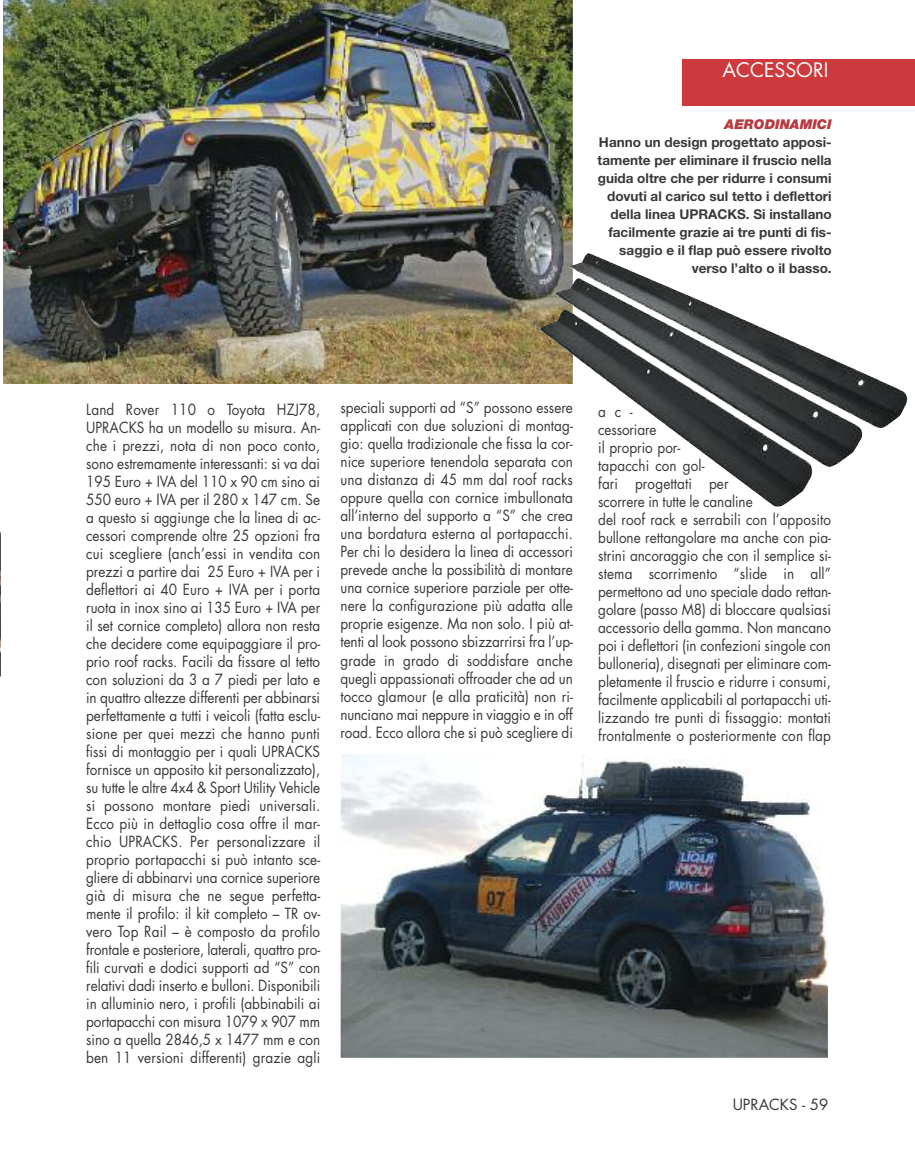
<style>
.page{position:relative;width:915px;height:1170px;background:#fff}
.page>*{position:absolute;margin:0;border:0;box-sizing:border-box;transform-origin:0 0}
.t1{font:19.5px "Futura Std";color:#fff}
.t2{font:15px/18px "Futura Std";color:#39383a;text-align:justify;scale:.9 1}
.t3{font:15px "Futura Std";color:#39383a}
.t4{font:700 13.5px/18px "Helvetica Neue";color:#39383a;text-align:right}
.t5{font:italic 900 13.5px "Helvetica Neue";color:#b63a3f}
</style>
<div class="page">
<img style="left:0;top:532px;width:1px;height:144px">
<img style="left:3px;top:0;width:570px;height:384px">
<div style="left:682px;top:59px;width:232px;height:47px;background:#cc3a3d"></div>
<img style="left:341px;top:755px;width:485px;height:301px">
<div style="left:337px;top:751px;width:493px;height:309px;border:3px solid #fff"></div>
<img style="left:539px;top:253px;width:368px;height:254px">
<h1 class="t1" style="left:722px;top:61px;width:107px">ACCESSORI</h1>
<p class="t5" style="left:724px;top:119px;width:108px">AERODINAMICI</p>
<p class="t4" style="left:597px;top:134px;width:235px">Hanno un design progettato apposi&shy;tamente per eliminare il fruscio nella guida oltre che per ridurre i consumi dovuti al carico sul tetto i deflettori della linea UPRACKS. Si installano facilmente grazie ai tre punti di fis&shy;saggio e il flap può essere rivolto verso l’alto o il basso.</p>
<p class="t2" style="left:86px;top:401px;width:261px">Land Rover 110 o Toyota HZJ78, UPRACKS ha un modello su misura. An&shy;che i prezzi, nota di non poco conto, sono estremamente interessanti: si va dai 195 Euro + IVA del 110 x 90 cm sino ai 550 euro + IVA per il 280 x 147 cm. Se a questo si aggiunge che la linea di ac&shy;cessori comprende oltre 25 opzioni fra cui scegliere (anch’essi in vendita con prezzi a partire dai 25 Euro + IVA per i deflettori ai 40 Euro + IVA per i porta ruota in inox sino ai 135 Euro + IVA per il set cornice completo) allora non resta che decidere come equipaggiare il pro&shy;prio roof racks. Facili da fissare al tetto con soluzioni da 3 a 7 piedi per lato e in quattro altezze differenti per abbinarsi perfettamente a tutti i veicoli (fatta esclu&shy;sione per quei mezzi che hanno punti fissi di montaggio per i quali UPRACKS fornisce un apposito kit personalizzato), su tutte le altre 4x4 &amp; Sport Utility Vehicle si possono montare piedi universali.<br>Ecco più in dettaglio cosa offre il mar&shy;chio UPRACKS. Per personalizzare il proprio portapacchi si può intanto sce&shy;gliere di abbinarvi una cornice superiore già di misura che ne segue perfetta&shy;mente il profilo: il kit completo – TR ov&shy;vero Top Rail – è composto da profilo frontale e posteriore, laterali, quattro pro&shy;fili curvati e dodici supporti ad “S” con relativi dadi inserto e bulloni. Disponibili in alluminio nero, i profili (abbinabili ai portapacchi con misura 1079 x 907 mm sino a quella 2846,5 x 1477 mm e con ben 11 versioni differenti) grazie agli</p>
<p class="t2" style="left:340px;top:400px;width:260px">speciali supporti ad “S” possono essere applicati con due soluzioni di montag&shy;gio: quella tradizionale che fissa la cor&shy;nice superiore tenendola separata con una distanza di 45 mm dal roof racks oppure quella con cornice imbullonata all’interno del supporto a “S” che crea una bordatura esterna al portapacchi.<br>Per chi lo desidera la linea di accessori prevede anche la possibilità di montare una cornice superiore parziale per otte&shy;nere la configurazione più adatta alle proprie esigenze. Ma non solo. I più at&shy;tenti al look possono sbizzarrirsi fra l’up&shy;grade in grado di soddisfare anche quegli appassionati offroader che ad un tocco glamour (e alla praticità) non ri&shy;nunciano mai neppure in viaggio e in off road. Ecco allora che si può scegliere di</p>
<p class="t2" style="left:598px;top:403px;width:260px;text-align:left">ac-<br>cessoriare<br>il proprio por-<br>tapacchi con gol-<br>fari progettati per<br>scorrere in tutte le canaline<br>del roof rack e serrabili con l’apposito bullone rettangolare ma anche con pia&shy;strini ancoraggio che con il semplice si&shy;stema scorrimento “slide in all” permettono ad uno speciale dado rettan&shy;golare (passo M8) di bloccare qualsiasi accessorio della gamma. Non mancano poi i deflettori (in confezioni singole con bulloneria), disegnati per eliminare com&shy;pletamente il fruscio e ridurre i consumi, facilmente applicabili al portapacchi uti&shy;lizzando tre punti di fissaggio: montati frontalmente o posteriormente con flap</p>
<p class="t3" style="left:732px;top:1097px;width:97px">UPRACKS - 59</p>
</div>
